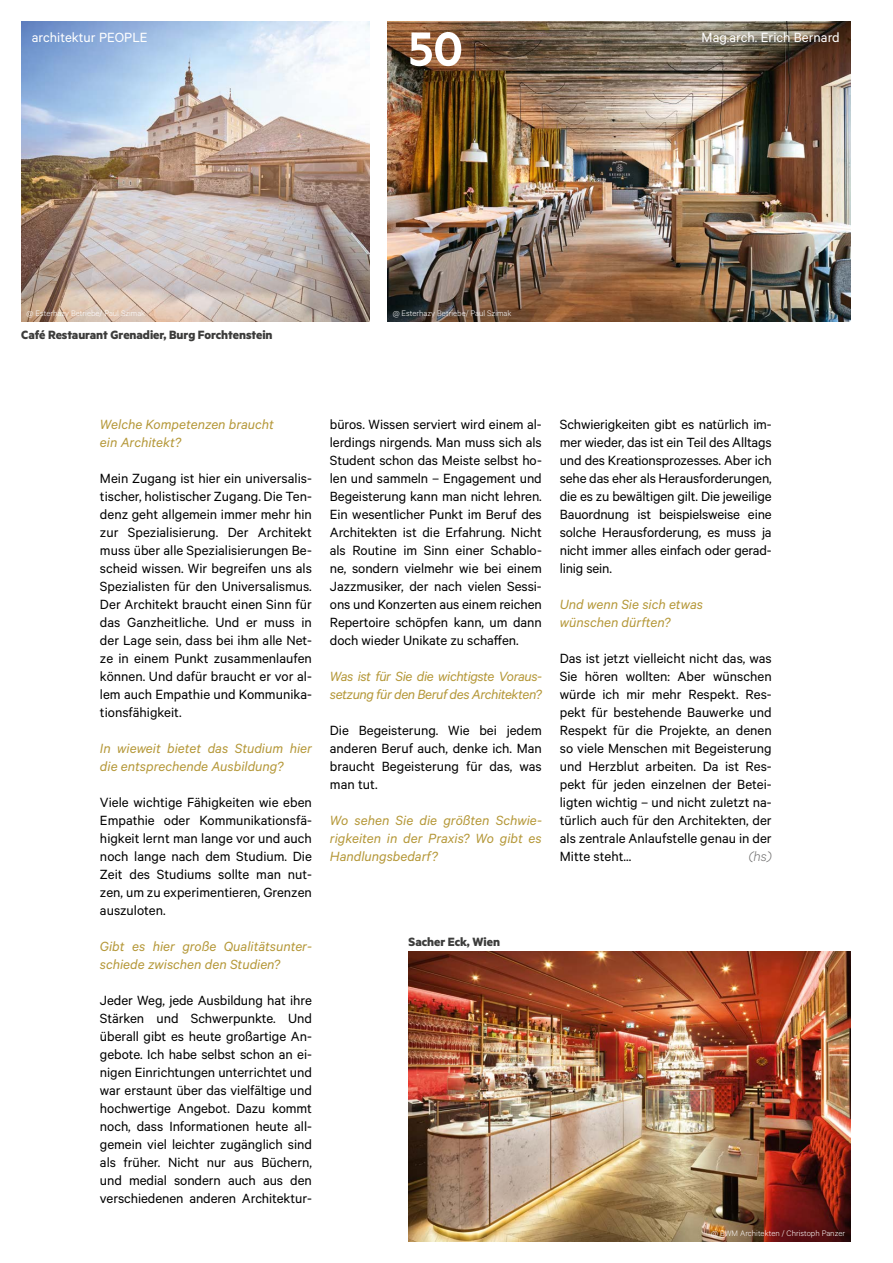
<style>
.page{position:relative;width:893px;height:1263px;background:#fff}
.page>*{position:absolute;margin:0;border:0;box-sizing:border-box;transform-origin:0 0}
.t1{font:600 54px "Metric";color:#fff}
.t2{font:15px/18px "Calibre";letter-spacing:-.005em;color:#000;text-align:justify}
.t3{font:italic 15px/18px "Calibre";color:#b59839}
.t4{font:italic 15px/18px "Calibre";letter-spacing:-.025em;color:#b59839}
.t5{font:15px "Calibre";color:#fff}
.t6{font:italic 300 15px "Calibre";color:#706f6f}
.t7{font:700 13.5px "Metric";letter-spacing:-.005em;color:#3c3c3b}
.t8{font:300 9px "Calibre";color:#fff}
</style>
<div class="page">
<img style="left:21px;top:21px;width:348px;height:300px">
<img style="left:387px;top:21px;width:463px;height:300px">
<img style="left:409px;top:951px;width:441px;height:291px">
<p class="t5" style="left:32px;top:28px;width:117px">architektur PEOPLE</p>
<p class="t5" style="left:702px;top:28px;width:140px">Mag.arch. Erich Bernard</p>
<h1 class="t1" style="left:409px;top:17px;width:56px">50</h1>
<p class="t8" style="left:27px;top:308px;width:120px">@ Esterhazy Betriebe/ Paul Szimak</p>
<p class="t8" style="left:393px;top:308px;width:120px">@ Esterhazy Betriebe/ Paul Szimak</p>
<p class="t7" style="left:21px;top:327px;width:253px">Café Restaurant Grenadier, Burg Forchtenstein</p>
<p class="t3" style="left:100px;top:415px;width:175px">Welche Kompetenzen braucht ein Architekt?</p>
<p class="t2" style="left:100px;top:469px;width:213px">Mein Zugang ist hier ein universalis&shy;tischer, holistischer Zugang. Die Ten&shy;denz geht allgemein immer mehr hin zur Spezialisierung. Der Architekt muss über alle Spezialisierungen Be&shy;scheid wissen. Wir begreifen uns als Spezialisten für den Universalismus.<br>Der Architekt braucht einen Sinn für das Ganzheitliche. Und er muss in der Lage sein, dass bei ihm alle Net&shy;ze in einem Punkt zusammenlaufen können. Und dafür braucht er vor al&shy;lem auch Empathie und Kommunika&shy;tionsfähigkeit.</p>
<p class="t3" style="left:100px;top:739px;width:213px">In wieweit bietet das Studium hier die entsprechende Ausbildung?</p>
<p class="t2" style="left:100px;top:793px;width:213px">Viele wichtige Fähigkeiten wie eben Empathie oder Kommunikationsfä&shy;higkeit lernt man lange vor und auch noch lange nach dem Studium. Die Zeit des Studiums sollte man nut&shy;zen, um zu experimentieren, Grenzen auszuloten.</p>
<p class="t3" style="left:100px;top:937px;width:213px">Gibt es hier große Qualitätsunter&shy;schiede zwischen den Studien?</p>
<p class="t2" style="left:100px;top:991px;width:213px">Jeder Weg, jede Ausbildung hat ihre Stärken und Schwerpunkte. Und überall gibt es heute großartige An&shy;gebote. Ich habe selbst schon an ei&shy;nigen Einrichtungen unterrichtet und war erstaunt über das vielfältige und hochwertige Angebot. Dazu kommt noch, dass Informationen heute all&shy;gemein viel leichter zugänglich sind als früher. Nicht nur aus Büchern, und medial sondern auch aus den verschiedenen anderen Architektur-</p>
<p class="t2" style="left:330px;top:415px;width:213px">büros. Wissen serviert wird einem al&shy;lerdings nirgends. Man muss sich als Student schon das Meiste selbst ho&shy;len und sammeln – Engagement und Begeisterung kann man nicht lehren.<br>Ein wesentlicher Punkt im Beruf des Architekten ist die Erfahrung. Nicht als Routine im Sinn einer Schablo&shy;ne, sondern vielmehr wie bei einem Jazzmusiker, der nach vielen Sessi&shy;ons und Konzerten aus einem reichen Repertoire schöpfen kann, um dann doch wieder Unikate zu schaffen.</p>
<p class="t4" style="left:330px;top:667px;width:213px">Was ist für Sie die wichtigste Voraus&shy;setzung für den Beruf des Architekten?</p>
<p class="t2" style="left:330px;top:721px;width:213px">Die Begeisterung. Wie bei jedem anderen Beruf auch, denke ich. Man braucht Begeisterung für das, was man tut.</p>
<p class="t3" style="left:330px;top:811px;width:213px;text-align:justify">Wo sehen Sie die größten Schwie&shy;rigkeiten in der Praxis? Wo gibt es Handlungsbedarf?</p>
<p class="t7" style="left:409px;top:933px;width:93px">Sacher Eck, Wien</p>
<p class="t2" style="left:560px;top:415px;width:213px">Schwierigkeiten gibt es natürlich im&shy;mer wieder, das ist ein Teil des Alltags und des Kreationsprozesses. Aber ich sehe das eher als Herausforderungen, die es zu bewältigen gilt. Die jeweilige Bauordnung ist beispielsweise eine solche Herausforderung, es muss ja nicht immer alles einfach oder gerad&shy;linig sein.</p>
<p class="t3" style="left:560px;top:595px;width:145px">Und wenn Sie sich etwas wünschen dürften?</p>
<p class="t2" style="left:560px;top:649px;width:213px">Das ist jetzt vielleicht nicht das, was Sie hören wollten: Aber wünschen würde ich mir mehr Respekt. Res&shy;pekt für bestehende Bauwerke und Respekt für die Projekte, an denen so viele Menschen mit Begeisterung und Herzblut arbeiten. Da ist Res&shy;pekt für jeden einzelnen der Betei&shy;ligten wichtig – und nicht zuletzt na&shy;türlich auch für den Architekten, der als zentrale Anlaufstelle genau in der Mitte steht...</p>
<p class="t6" style="left:749px;top:848px;width:24px">(hs)</p>
<p class="t8" style="left:711px;top:1228px;width:136px">@ BWM Architekten / Christoph Panzer</p>
</div>
